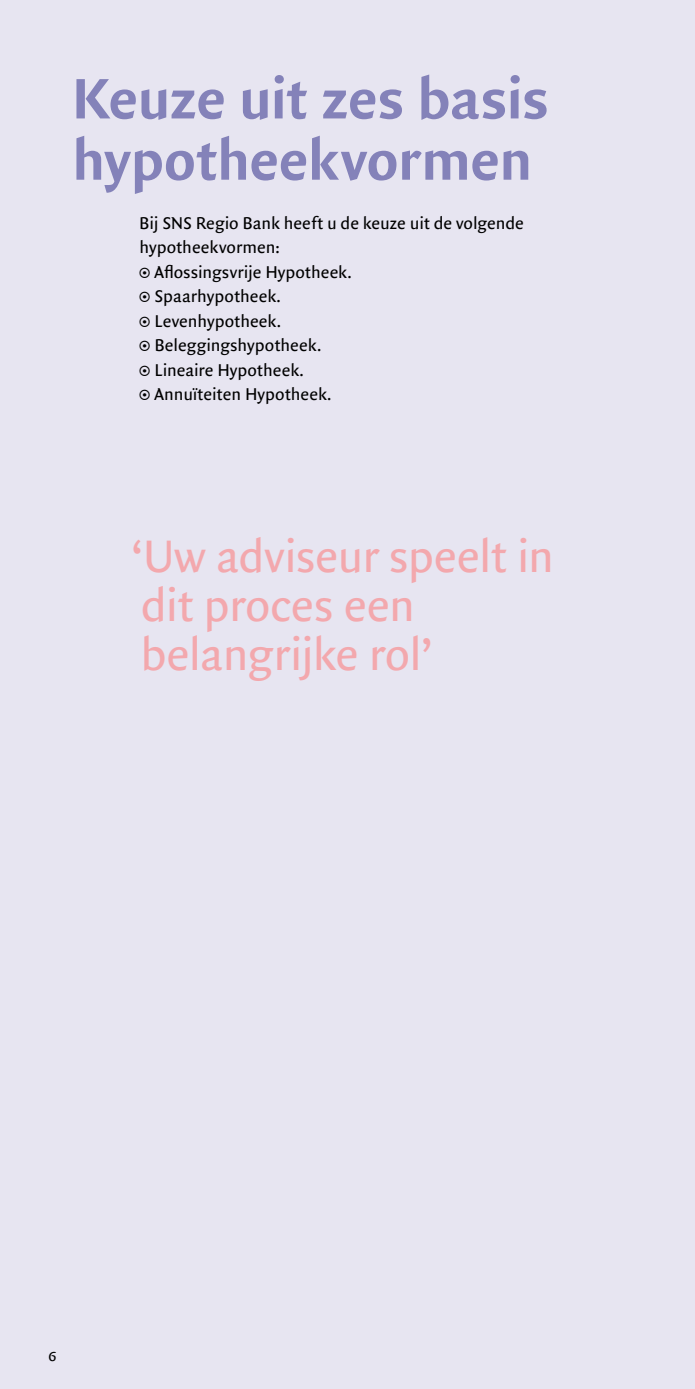
<style>
.page{position:relative;width:695px;height:1389px;background:#fff}
.page>*{position:absolute;margin:0;border:0;box-sizing:border-box;transform-origin:0 0}
.Heading{font:700 61.25px/61.2px "Quadraat Sans";letter-spacing:-.01em;color:#8482b9}
.Quote_Roze{font:49px/49px "Quadraat Sans";letter-spacing:-.015em;color:#f3a8ad}
.BodyCopy{font:18.38px/24.5px "Quadraat Sans";color:#000}
</style>
<div class="page">
<div style="left:0;top:0;width:694px;height:1389px;background:#e7e5f1"></div>
<p class="Heading" style="left:72px;top:69px;width:479px">Keuze uit zes basis hypotheekvormen</p>
<p class="BodyCopy" style="left:139px;top:211px;width:386px">Bij SNS Regio Bank heeft u de keuze uit de volgende hypotheekvormen:</p>
<p class="BodyCopy" style="left:138px;top:260px;width:215px">▪ Aflossingsvrije Hypotheek.</p>
<p class="BodyCopy" style="left:138px;top:284px;width:144px">▪ Spaarhypotheek.</p>
<p class="BodyCopy" style="left:138px;top:309px;width:145px">▪ Levenhypotheek.</p>
<p class="BodyCopy" style="left:138px;top:333px;width:185px">▪ Beleggingshypotheek.</p>
<p class="BodyCopy" style="left:138px;top:358px;width:167px">▪ Lineaire Hypotheek.</p>
<p class="BodyCopy" style="left:138px;top:382px;width:195px">▪ Annuïteiten Hypotheek.</p>
<p class="Quote_Roze" style="left:131px;top:532px;width:425px">‘Uw adviseur speelt in dit proces een belangrijke rol’</p>
</div>
